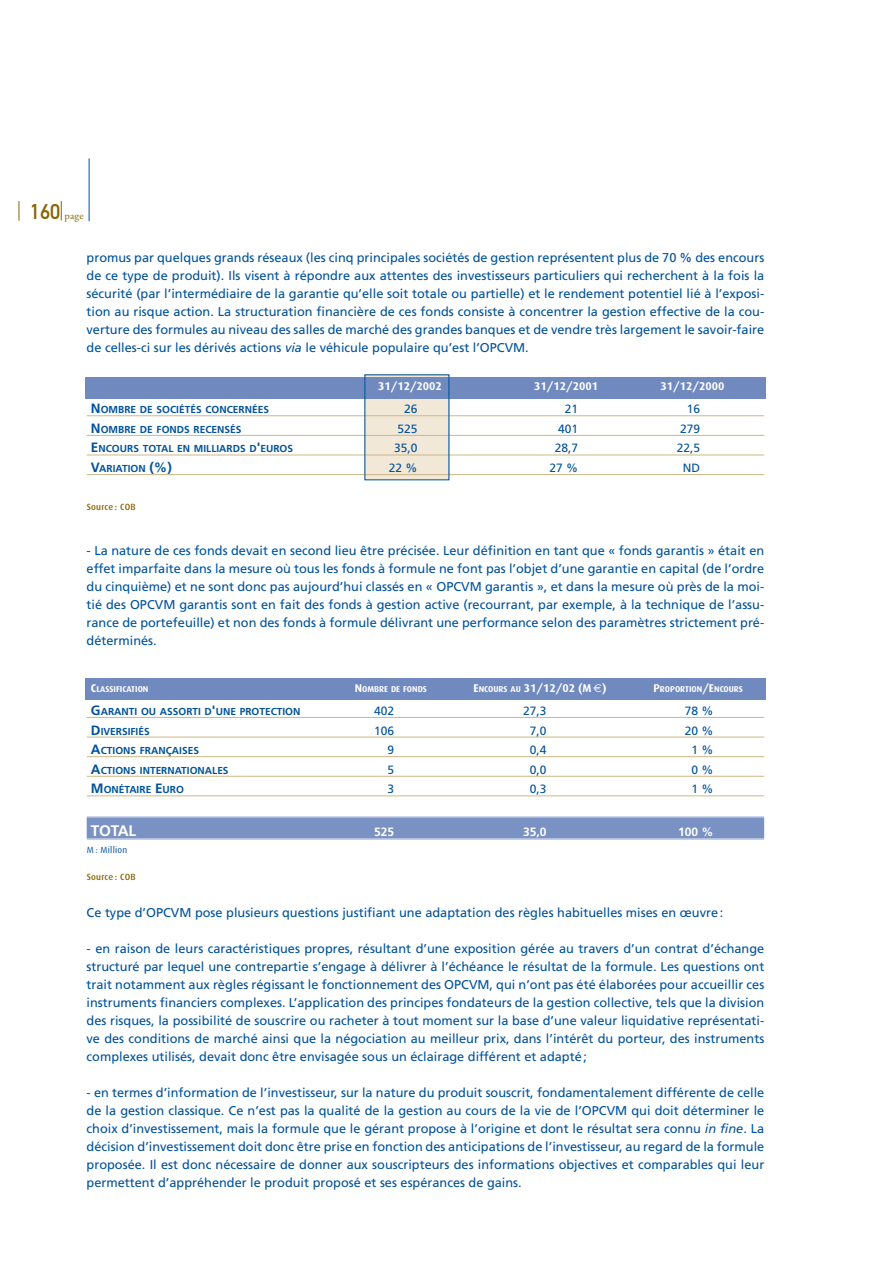
<style>
.page{position:relative;width:893px;height:1262px;background:#fff}
.page>*{position:absolute;margin:0;border:0;box-sizing:border-box;transform-origin:0 0}
.t1{font:700 15.3px "Frutiger";letter-spacing:-.015em;color:#fff}
.t2{font:12.75px/18px "Frutiger";color:#00529b;text-align:justify}
.t3{font:12px "Frutiger";color:#00529b}
.t4{font:700 12px "Frutiger";color:#fff}
.t5{font:700 11.25px "Dax";color:#fff}
.t6{font:10.5px "Adobe Garamond";color:#876500}
.t7{font:700 10.2px "Frutiger";color:#00529b}
.t8{font:500 9px "Dax";letter-spacing:.025em;color:#876500}
.t9{font:9px "Dax";letter-spacing:.025em;color:#00529b}
.t10{font:700 8.4px "Dax";color:#fff}
.s1{font-family:"DIN Mittelschrift";font-size:21px}
.s2{font-style:italic}
.s3{font-size:13.5px}
.s4{font-size:11.25px}
.s5{font-size:8.4px}
.s6{font-family:"Euro Sans";font-weight:400}
</style>
<div class="page">
<div style="left:364px;top:374px;width:85px;height:105px;background:#f1e8d8"></div>
<hr style="left:89px;top:158px;width:1px;height:63px;background:#00529b">
<svg style="left:19px;top:201px;width:1px;height:19px"></svg>
<svg style="left:61px;top:201px;width:1px;height:19px"></svg>
<div style="left:85px;top:377px;width:680px;height:21px;background:#7089bf"></div>
<hr style="left:87px;top:415px;width:677px;height:1px;background:#ceb787">
<hr style="left:87px;top:435px;width:677px;height:1px;background:#ceb787">
<hr style="left:87px;top:454px;width:677px;height:1px;background:#ceb787">
<hr style="left:87px;top:474px;width:677px;height:1px;background:#ceb787">
<div style="left:85px;top:678px;width:680px;height:22px;background:#7089bf"></div>
<hr style="left:87px;top:717px;width:677px;height:1px;background:#ceb787">
<hr style="left:87px;top:736px;width:677px;height:1px;background:#ceb787">
<hr style="left:87px;top:756px;width:677px;height:1px;background:#ceb787">
<hr style="left:87px;top:776px;width:677px;height:1px;background:#ceb787">
<hr style="left:87px;top:795px;width:677px;height:1px;background:#ceb787">
<hr style="left:87px;top:816px;width:677px;height:2px;background:#a9b5d8">
<div style="left:87px;top:818px;width:677px;height:20px;background:#7a91c3"></div>
<hr style="left:87px;top:838px;width:677px;height:1px;background:#a9b5d8">
<p class="t6" style="left:30px;top:211px;width:55px"><span class="s1">160</span> page</p>
<p class="t2" style="left:87px;top:250px;width:679px">promus par quelques grands réseaux (les cinq principales sociétés de gestion représentent plus de 70 % des encours de ce type de produit). Ils visent à répondre aux attentes des investisseurs particuliers qui recherchent à la fois la sécurité (par l’intermédiaire de la garantie qu’elle soit totale ou partielle) et le rendement potentiel lié à l’exposi&shy;tion au risque action. La structuration financière de ces fonds consiste à concentrer la gestion effective de la cou&shy;verture des formules au niveau des salles de marché des grandes banques et de vendre très largement le savoir-faire de celles-ci sur les dérivés actions <span class="s2">via</span> le véhicule populaire qu’est l’OPCVM.</p>
<p class="t5" style="left:378px;top:381px;width:65px">31/12/2002</p>
<p class="t5" style="left:534px;top:381px;width:65px">31/12/2001</p>
<p class="t5" style="left:660px;top:381px;width:65px">31/12/2000</p>
<p class="t7" style="left:91px;top:405px;width:179px"><span class="s3">N</span>OMBRE DE SOCIÉTÉS CONCERNÉES</p>
<p class="t3" style="left:404px;top:404px;width:15px">26</p>
<p class="t3" style="left:564px;top:404px;width:15px">21</p>
<p class="t3" style="left:686px;top:404px;width:15px">16</p>
<p class="t7" style="left:91px;top:425px;width:152px"><span class="s3">N</span>OMBRE DE FONDS RECENSÉS</p>
<p class="t3" style="left:397px;top:424px;width:22px">525</p>
<p class="t3" style="left:558px;top:424px;width:22px">401</p>
<p class="t3" style="left:680px;top:424px;width:22px">279</p>
<p class="t7" style="left:91px;top:445px;width:204px"><span class="s3">E</span>NCOURS TOTAL EN MILLIARDS D<span class="s3">'</span>EUROS</p>
<p class="t3" style="left:394px;top:443px;width:25px">35,0</p>
<p class="t3" style="left:554px;top:443px;width:25px">28,7</p>
<p class="t3" style="left:676px;top:443px;width:25px">22,5</p>
<p class="t7" style="left:91px;top:464px;width:82px"><span class="s3">V</span>ARIATION <span class="s3">(%)</span></p>
<p class="t3" style="left:389px;top:463px;width:30px">22 %</p>
<p class="t3" style="left:549px;top:463px;width:30px">27 %</p>
<p class="t3" style="left:682px;top:463px;width:19px">ND</p>
<p class="t8" style="left:87px;top:503px;width:50px">Source : COB</p>
<p class="t2" style="left:87px;top:542px;width:679px">- La nature de ces fonds devait en second lieu être précisée. Leur définition en tant que « fonds garantis » était en effet imparfaite dans la mesure où tous les fonds à formule ne font pas l’objet d’une garantie en capital (de l’ordre du cinquième) et ne sont donc pas aujourd’hui classés en « OPCVM garantis », et dans la mesure où près de la moi&shy;tié des OPCVM garantis sont en fait des fonds à gestion active (recourrant, par exemple, à la technique de l’assu&shy;rance de portefeuille) et non des fonds à formule délivrant une performance selon des paramètres strictement pré&shy;déterminés.</p>
<p class="t10" style="left:91px;top:685px;width:59px"><span class="s4">C</span>LASSIFICATION</p>
<p class="t10" style="left:355px;top:685px;width:74px"><span class="s4">N</span>OMBRE DE FONDS</p>
<p class="t5" style="left:473px;top:683px;width:134px">E<span class="s5">NCOURS AU</span> 31/12/02 (M <span class="s6">€</span>)</p>
<p class="t10" style="left:653px;top:685px;width:91px"><span class="s4">P</span>ROPORTION<span class="s4">/E</span>NCOURS</p>
<p class="t7" style="left:91px;top:707px;width:211px"><span class="s3">G</span>ARANTI OU ASSORTI D<span class="s3">'</span>UNE PROTECTION</p>
<p class="t3" style="left:374px;top:706px;width:22px">402</p>
<p class="t3" style="left:523px;top:706px;width:25px">27,3</p>
<p class="t3" style="left:685px;top:706px;width:30px">78 %</p>
<p class="t7" style="left:91px;top:727px;width:60px"><span class="s3">D</span>IVERSIFIÉS</p>
<p class="t3" style="left:374px;top:725px;width:22px">106</p>
<p class="t3" style="left:530px;top:725px;width:18px">7,0</p>
<p class="t3" style="left:685px;top:725px;width:30px">20 %</p>
<p class="t7" style="left:91px;top:746px;width:109px"><span class="s3">A</span>CTIONS FRANÇAISES</p>
<p class="t3" style="left:387px;top:745px;width:8px">9</p>
<p class="t3" style="left:530px;top:745px;width:18px">0,4</p>
<p class="t3" style="left:691px;top:745px;width:24px">1 %</p>
<p class="t7" style="left:91px;top:766px;width:139px"><span class="s3">A</span>CTIONS INTERNATIONALES</p>
<p class="t3" style="left:387px;top:764px;width:8px">5</p>
<p class="t3" style="left:530px;top:764px;width:18px">0,0</p>
<p class="t3" style="left:691px;top:764px;width:24px">0 %</p>
<p class="t7" style="left:91px;top:785px;width:94px"><span class="s3">M</span>ONÉTAIRE <span class="s3">E</span>URO</p>
<p class="t3" style="left:387px;top:784px;width:8px">3</p>
<p class="t3" style="left:530px;top:784px;width:18px">0,3</p>
<p class="t3" style="left:691px;top:784px;width:24px">1 %</p>
<p class="t1" style="left:91px;top:824px;width:47px">TOTAL</p>
<p class="t4" style="left:374px;top:827px;width:22px">525</p>
<p class="t4" style="left:523px;top:827px;width:25px">35,0</p>
<p class="t4" style="left:678px;top:827px;width:37px">100 %</p>
<p class="t9" style="left:87px;top:846px;width:42px">M : Million</p>
<p class="t8" style="left:87px;top:873px;width:50px">Source : COB</p>
<p class="t2" style="left:87px;top:904px;width:638px">Ce type d’OPCVM pose plusieurs questions justifiant une adaptation des règles habituelles mises en œuvre :</p>
<p class="t2" style="left:87px;top:940px;width:679px">- en raison de leurs caractéristiques propres, résultant d’une exposition gérée au travers d’un contrat d’échange structuré par lequel une contrepartie s’engage à délivrer à l’échéance le résultat de la formule. Les questions ont trait notamment aux règles régissant le fonctionnement des OPCVM, qui n’ont pas été élaborées pour accueillir ces instruments financiers complexes. L’application des principes fondateurs de la gestion collective, tels que la division des risques, la possibilité de souscrire ou racheter à tout moment sur la base d’une valeur liquidative représentati&shy;ve des conditions de marché ainsi que la négociation au meilleur prix, dans l’intérêt du porteur, des instruments complexes utilisés, devait donc être envisagée sous un éclairage différent et adapté ;</p>
<p class="t2" style="left:87px;top:1084px;width:679px">- en termes d’information de l’investisseur, sur la nature du produit souscrit, fondamentalement différente de celle de la gestion classique. Ce n’est pas la qualité de la gestion au cours de la vie de l’OPCVM qui doit déterminer le choix d’investissement, mais la formule que le gérant propose à l’origine et dont le résultat sera connu <span class="s2">in fine</span>. La décision d’investissement doit donc être prise en fonction des anticipations de l’investisseur, au regard de la formule proposée. Il est donc nécessaire de donner aux souscripteurs des informations objectives et comparables qui leur permettent d’appréhender le produit proposé et ses espérances de gains.</p>
</div>
